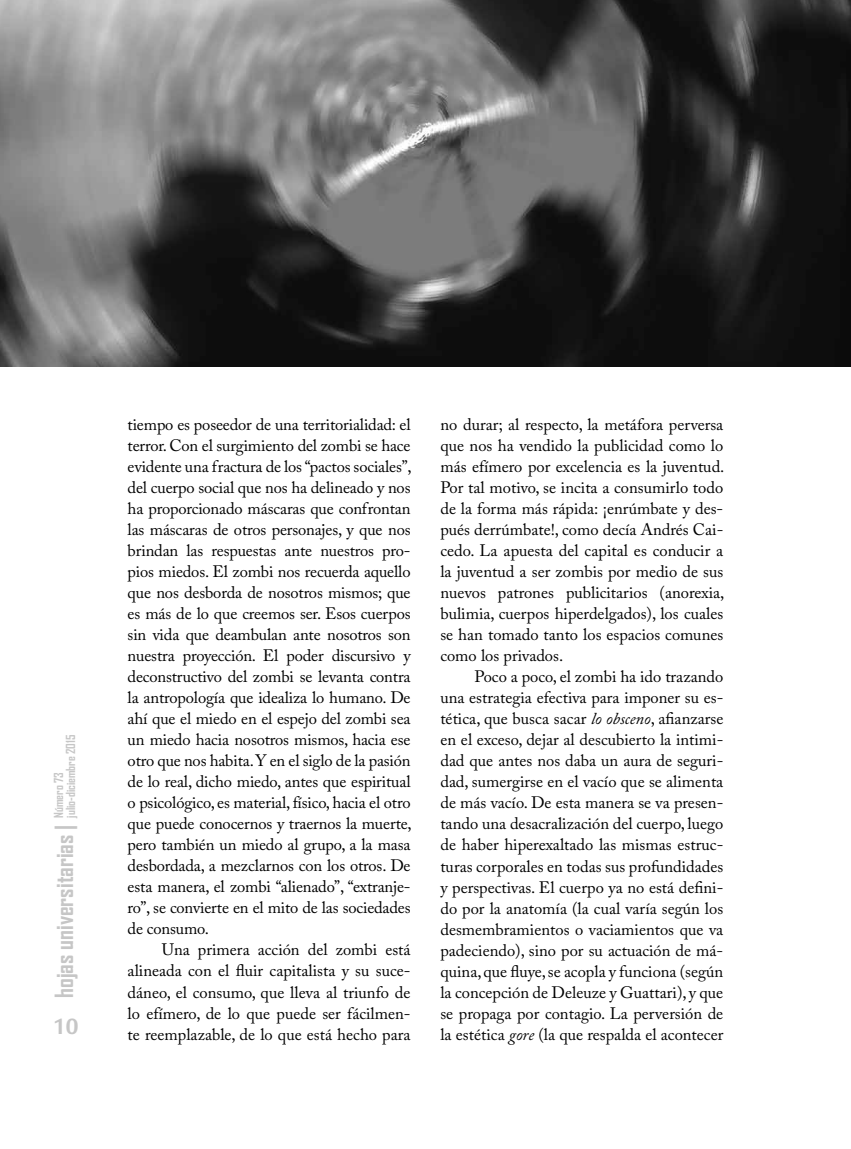
<style>
.page{position:relative;width:851px;height:1149px;background:#fff}
.page>*{position:absolute;margin:0;border:0;box-sizing:border-box;transform-origin:0 0}
.t1{font:700 24px "Agency FB";color:#c6c6c6}
.t2{font:700 24px "Legacy Sans Std";color:#c6c6c6}
.t3{font:16.5px/21px "Adobe Caslon Pro";color:#000;text-align:justify}
.t4{font:700 12px "Agency FB";color:#c6c6c6}
.s1{font-style:italic}
</style>
<div class="page">
<img style="left:0;top:0;width:850px;height:367px">
<p class="t4" style="left:63px;top:817px;width:85px;rotate:-90deg">julio-diciembre 2015</p>
<h1 class="t1" style="left:49px;top:997px;width:227px;rotate:-90deg">hojas universitarias | <sup>Número</sup> <sup>73</sup></h1>
<h1 class="t2" style="left:53px;top:1012px;width:27px">10</h1>
<p class="t3" style="left:128px;top:413px;width:285px">tiempo es poseedor de una territorialidad: el terror. Con el surgimiento del zombi se hace evidente una fractura de los “pactos sociales”, del cuerpo social que nos ha delineado y nos ha proporcionado máscaras que confrontan las máscaras de otros personajes, y que nos brindan las respuestas ante nuestros pro&shy;pios miedos. El zombi nos recuerda aquello que nos desborda de nosotros mismos; que es más de lo que creemos ser. Esos cuerpos sin vida que deambulan ante nosotros son nuestra proyección. El poder discursivo y deconstructivo del zombi se levanta contra la antropología que idealiza lo humano. De ahí que el miedo en el espejo del zombi sea un miedo hacia nosotros mismos, hacia ese otro que nos habita. Y en el siglo de la pasión de lo real, dicho miedo, antes que espiritual o psicológico, es material, físico, hacia el otro que puede conocernos y traernos la muerte, pero también un miedo al grupo, a la masa desbordada, a mezclarnos con los otros. De esta manera, el zombi “alienado”, “extranje&shy;ro”, se convierte en el mito de las sociedades de consumo.</p>
<p class="t3" style="left:128px;top:938px;width:284px;text-indent:34px">Una primera acción del zombi está alineada con el fluir capitalista y su suce&shy;dáneo, el consumo, que lleva al triunfo de lo efímero, de lo que puede ser fácilmen&shy;te reemplazable, de lo que está hecho para</p>
<p class="t3" style="left:440px;top:413px;width:285px">no durar; al respecto, la metáfora perversa que nos ha vendido la publicidad como lo más efímero por excelencia es la juventud.<br>Por tal motivo, se incita a consumirlo todo de la forma más rápida: ¡enrúmbate y des&shy;pués derrúmbate!, como decía Andrés Cai&shy;cedo. La apuesta del capital es conducir a la juventud a ser zombis por medio de sus nuevos patrones publicitarios (anorexia, bulimia, cuerpos hiperdelgados), los cuales se han tomado tanto los espacios comunes como los privados.</p>
<p class="t3" style="left:440px;top:666px;width:284px;text-indent:34px">Poco a poco, el zombi ha ido trazando una estrategia efectiva para imponer su es&shy;tética, que busca sacar <span class="s1">lo obsceno</span>, afianzarse en el exceso, dejar al descubierto la intimi&shy;dad que antes nos daba un aura de seguri&shy;dad, sumergirse en el vacío que se alimenta de más vacío. De esta manera se va presen&shy;tando una desacralización del cuerpo, luego de haber hiperexaltado las mismas estruc&shy;turas corporales en todas sus profundidades y perspectivas. El cuerpo ya no está defini&shy;do por la anatomía (la cual varía según los desmembramientos o vaciamientos que va padeciendo), sino por su actuación de má&shy;quina, que fluye, se acopla y funciona (según la concepción de Deleuze y Guattari), y que se propaga por contagio. La perversión de la estética <span class="s1">gore</span> (la que respalda el acontecer</p>
</div>
